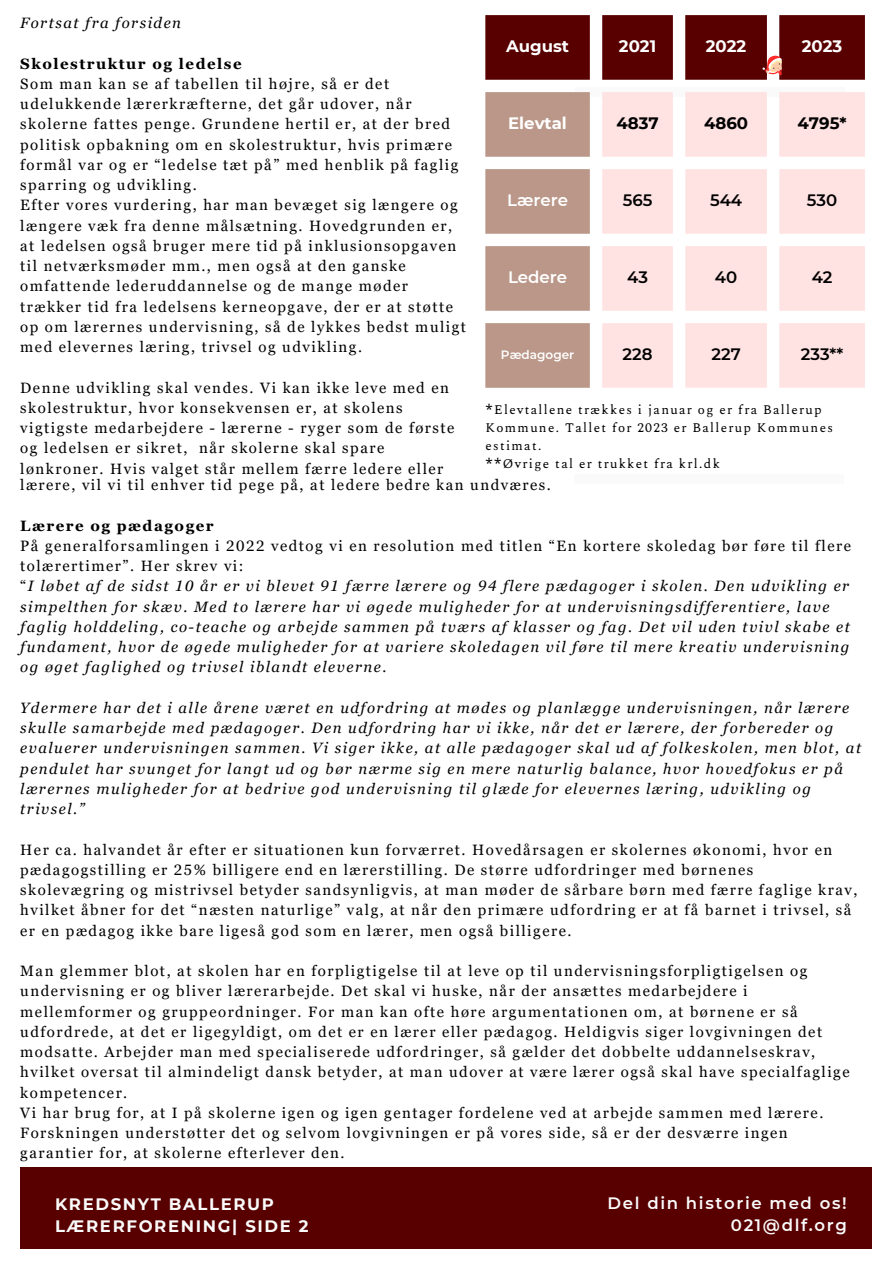
<style>
.page{position:relative;width:893px;height:1264px;background:#fff}
.page>*{position:absolute;margin:0;border:0;box-sizing:border-box;transform-origin:0 0}
.t1{font:700 16.5px/22.5px "Montserrat";letter-spacing:.1em;color:#fafafa}
.t2{font:600 16.5px/22.5px "Montserrat";letter-spacing:.1em;color:#fafafa;text-align:right}
.t3{font:600 16.5px "Montserrat";color:#000}
.t4{font:700 16.5px "Montserrat";color:#fff}
.t5{font:700 16.5px "Montserrat";color:#000}
.t6{font:600 16.5px "Montserrat";color:#fff}
.t7{font:15px/20.2px "Georgia Pro";letter-spacing:.1em;color:#000}
.t8{font:italic 15px/20.2px "Georgia Pro";letter-spacing:.1em;color:#000}
.t9{font:700 15px "Georgia Pro";letter-spacing:.1em;color:#000}
.t10{font:13.5px/18px "Karoll Round";letter-spacing:.1em;color:#000}
.t11{font:600 12px "Montserrat";color:#fff}
.s1{font-style:normal}
.s2{font-family:"Noto Sans"}
</style>
<div class="page">
<div style="left:20px;top:1167px;width:851px;height:81px;background:#580000"></div>
<div style="left:574px;top:88px;width:270px;height:9px;background:#fafafa"></div>
<div style="left:574px;top:474px;width:269px;height:9px;background:#fafafa"></div>
<svg style="left:485px;top:92px;width:104px;height:296px;background:#c2a498"></svg>
<svg style="left:602px;top:92px;width:262px;height:296px;fill:#ffe3e3"></svg>
<svg style="left:485px;top:15px;width:379px;height:65px;background:#691919"></svg>
<p class="t8" style="left:20px;top:13px;width:162px">Fortsat fra forsiden</p>
<p class="t9" style="left:20px;top:55px;width:223px">Skolestruktur og ledelse</p>
<p class="t7" style="left:20px;top:74px;width:439px">Som man kan se af tabellen til højre, så er det udelukkende lærerkræfterne, det går udover, når skolerne fattes penge. Grundene hertil er, at der bred politisk opbakning om en skolestruktur, hvis primære formål var og er “ledelse tæt på” med henblik på faglig sparring og udvikling.</p>
<p class="t7" style="left:20px;top:195px;width:447px">Efter vores vurdering, har man bevæget sig længere og længere væk fra denne målsætning. Hovedgrunden er, at ledelsen også bruger mere tid på inklusionsopgaven til netværksmøder mm., men også at den ganske omfattende lederuddannelse og de mange møder trækker tid fra ledelsens kerneopgave, der er at støtte op om lærernes undervisning, så de lykkes bedst muligt med elevernes læring, trivsel og udvikling.</p>
<p class="t7" style="left:20px;top:377px;width:436px">Denne udvikling skal vendes. Vi kan ikke leve med en skolestruktur, hvor konsekvensen er, at skolens vigtigste medarbejdere - lærerne - ryger som de første og ledelsen er sikret, når skolerne skal spare lønkroner. Hvis valget står mellem færre ledere eller</p>
<p class="t7" style="left:20px;top:475px;width:532px">lærere, vil vi til enhver tid pege på, at ledere bedre kan undværes.</p>
<p class="t9" style="left:20px;top:517px;width:195px">Lærere og pædagoger</p>
<p class="t7" style="left:20px;top:535px;width:832px">På generalforsamlingen i 2022 vedtog vi en resolution med titlen “En kortere skoledag bør føre til flere tolærertimer”. Her skrev vi:</p>
<p class="t8" style="left:20px;top:576px;width:831px"><span class="s1">“</span>I løbet af de sidst 10 år er vi blevet 91 færre lærere og 94 flere pædagoger i skolen. Den udvikling er simpelthen for skæv. Med to lærere har vi øgede muligheder for at undervisningsdifferentiere, lave faglig holddeling, co-teache og arbejde sammen på tværs af klasser og fag. Det vil uden tvivl skabe et fundament, hvor de øgede muligheder for at variere skoledagen vil føre til mere kreativ undervisning og øget faglighed og trivsel iblandt eleverne.</p>
<p class="t8" style="left:20px;top:697px;width:842px">Ydermere har det i alle årene været en udfordring at mødes og planlægge undervisningen, når lærere skulle samarbejde med pædagoger. Den udfordring har vi ikke, når det er lærere, der forbereder og evaluerer undervisningen sammen. Vi siger ikke, at alle pædagoger skal ud af folkeskolen, men blot, at pendulet har svunget for langt ud og bør nærme sig en mere naturlig balance, hvor hovedfokus er på lærernes muligheder for at bedrive god undervisning til glæde for elevernes læring, udvikling og trivsel.”</p>
<p class="t7" style="left:20px;top:839px;width:838px">Her ca. halvandet år efter er situationen kun forværret. Hovedårsagen er skolernes økonomi, hvor en pædagogstilling er 25% billigere end en lærerstilling. De større udfordringer med børnenes skolevægring og mistrivsel betyder sandsynligvis, at man møder de sårbare børn med færre faglige krav, hvilket åbner for det “næsten naturlige” valg, at når den primære udfordring er at få barnet i trivsel, så er en pædagog ikke bare ligeså god som en lærer, men også billigere.</p>
<p class="t7" style="left:20px;top:960px;width:830px">Man glemmer blot, at skolen har en forpligtigelse til at leve op til undervisningsforpligtigelsen og undervisning er og bliver lærerarbejde. Det skal vi huske, når der ansættes medarbejdere i mellemformer og gruppeordninger. For man kan ofte høre argumentationen om, at børnene er så udfordrede, at det er ligegyldigt, om det er en lærer eller pædagog. Heldigvis siger lovgivningen det modsatte. Arbejder man med specialiserede udfordringer, så gælder det dobbelte uddannelseskrav, hvilket oversat til almindeligt dansk betyder, at man udover at være lærer også skal have specialfaglige kompetencer.</p>
<p class="t7" style="left:20px;top:1102px;width:804px">Vi har brug for, at I på skolerne igen og igen gentager fordelene ved at arbejde sammen med lærere.<br>Forskningen understøtter det og selvom lovgivningen er på vores side, så er der desværre ingen garantier for, at skolerne efterlever den.</p>
<p class="t1" style="left:55px;top:1192px;width:255px">KREDSNYT BALLERUP<br>LÆRERFORENING| SIDE 2</p>
<p class="t2" style="left:607px;top:1191px;width:241px">Del din historie med os!<br>021@dlf.org</p>
<p class="t4" style="left:506px;top:36px;width:64px">August</p>
<p class="t4" style="left:619px;top:36px;width:39px">2021</p>
<p class="t4" style="left:705px;top:36px;width:42px">2022</p>
<p class="t4" style="left:801px;top:36px;width:42px">2023</p>
<p class="t4" style="left:508px;top:113px;width:60px">Elevtal</p>
<p class="t5" style="left:616px;top:113px;width:44px">4837</p>
<p class="t5" style="left:704px;top:113px;width:46px">4860</p>
<p class="t5" style="left:797px;top:113px;width:51px">4795*</p>
<p class="t6" style="left:507px;top:190px;width:62px">Lærere</p>
<p class="t3" style="left:622px;top:190px;width:31px">565</p>
<p class="t3" style="left:710px;top:190px;width:34px">544</p>
<p class="t3" style="left:806px;top:190px;width:32px">530</p>
<p class="t6" style="left:508px;top:266px;width:61px">Ledere</p>
<p class="t3" style="left:627px;top:266px;width:22px">43</p>
<p class="t3" style="left:714px;top:266px;width:24px">40</p>
<p class="t3" style="left:811px;top:266px;width:22px">42</p>
<p class="t11" style="left:501px;top:347px;width:75px">Pædagoger</p>
<p class="t3" style="left:622px;top:343px;width:32px">228</p>
<p class="t3" style="left:711px;top:343px;width:31px">227</p>
<p class="t3" style="left:800px;top:343px;width:44px">233**</p>
<p class="t10" style="left:485px;top:400px;width:349px"><span class="s2">*</span>Elevtallene trækkes i januar og er fra Ballerup<br>Kommune. Tallet for 2023 er Ballerup Kommunes estimat.</p>
<p class="t10" style="left:485px;top:454px;width:236px"><span class="s2">**</span>Øvrige tal er trukket fra krl.dk</p>
</div>
